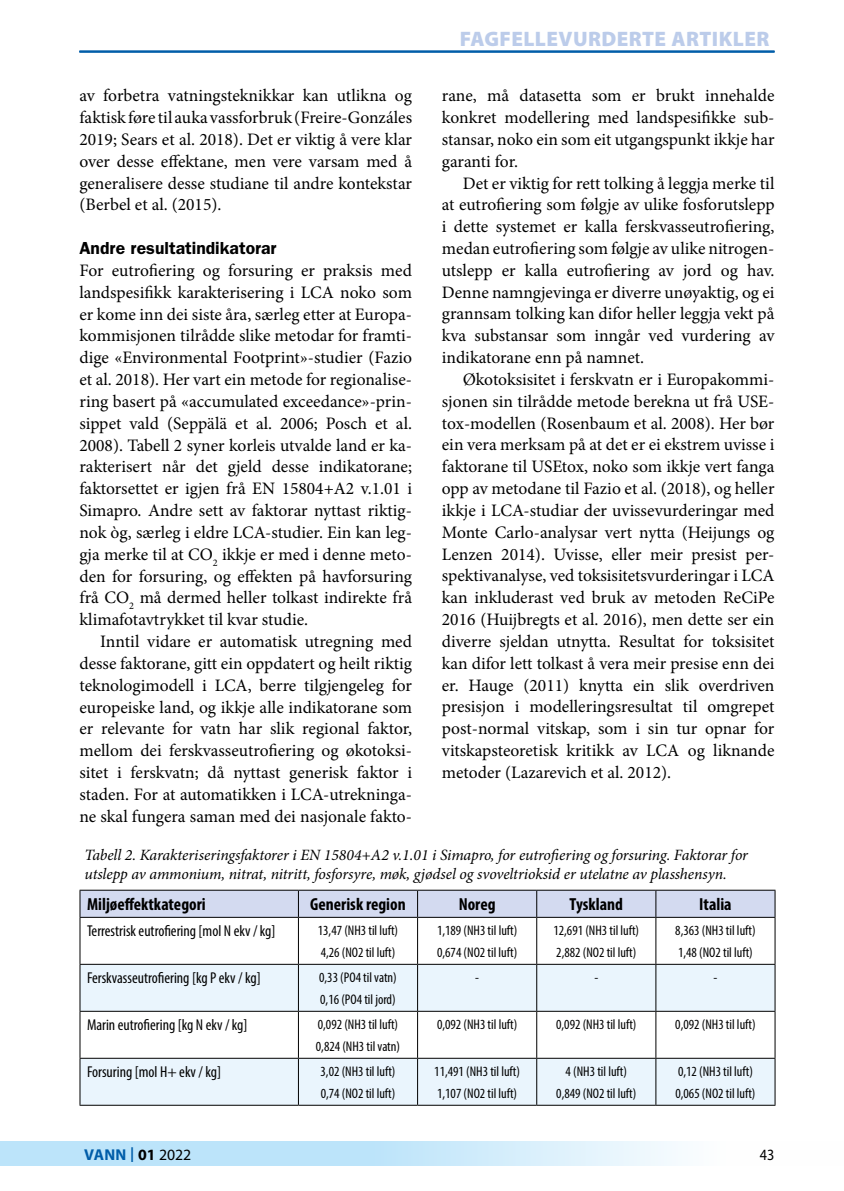
<style>
.page{position:relative;width:844px;height:1191px;background:#fff}
.page>*{position:absolute;margin:0;border:0;box-sizing:border-box;transform-origin:0 0}
.t1{font:900 21px "Myriad Pro";letter-spacing:.02em;color:#bcccea}
.t2{font:17.5px/21.9px "Minion Pro";color:#000;text-align:justify}
.t3{font:700 condensed 17.5px "Myriad Pro";color:#000}
.t4{font:600 17.5px "Franklin Gothic";color:#000}
.t5{font:italic 15.75px/19.2px "Minion Pro";letter-spacing:-.01em;color:#000}
.t6{font:condensed 15.75px "Myriad Pro";color:#000}
.t7{font:700 15.75px "Myriad Pro";letter-spacing:.01em;color:#005da9}
.t8{font:15.75px "Myriad Pro";color:#000;scale:.9 1}
.t9{font:condensed 14px/22.4px "Myriad Pro";color:#000}
.s1{font-weight:400;font-size:21.88px}
.s2{color:#000}
.s3{font-weight:400;color:#000}
</style>
<div class="page">
<svg style="left:1px;top:1141px;width:675px;height:25px;background:#c8e8fa"></svg>
<svg style="left:0;top:1141px;width:1px;height:25px"></svg>
<hr style="left:79px;top:51px;width:695px;height:1px;background:#005da9">
<svg style="left:80px;top:965px;width:694px;height:139px;fill:#eaf5fd"></svg>
<hr style="left:79px;top:889px;width:219px;height:1px;background:#000">
<hr style="left:298px;top:889px;width:119px;height:1px;background:#000">
<hr style="left:417px;top:889px;width:119px;height:1px;background:#000">
<hr style="left:536px;top:889px;width:119px;height:1px;background:#000">
<hr style="left:655px;top:889px;width:120px;height:1px;background:#000">
<svg style="left:79px;top:890px;width:696px;height:27px;background:#cbd1e6"></svg>
<hr style="left:79px;top:917px;width:219px;height:1px;background:#000">
<hr style="left:79px;top:917px;width:1px;height:47px;background:#000">
<hr style="left:298px;top:917px;width:119px;height:1px;background:#000">
<hr style="left:298px;top:917px;width:1px;height:47px;background:#000">
<hr style="left:417px;top:917px;width:119px;height:1px;background:#000">
<hr style="left:417px;top:917px;width:1px;height:47px;background:#000">
<hr style="left:536px;top:917px;width:119px;height:1px;background:#000">
<hr style="left:536px;top:917px;width:1px;height:47px;background:#000">
<hr style="left:655px;top:917px;width:120px;height:1px;background:#000">
<hr style="left:655px;top:917px;width:1px;height:47px;background:#000">
<hr style="left:774px;top:917px;width:1px;height:47px;background:#000">
<hr style="left:79px;top:964px;width:219px;height:1px;background:#000">
<hr style="left:79px;top:964px;width:1px;height:46px;background:#000">
<hr style="left:298px;top:964px;width:119px;height:1px;background:#000">
<hr style="left:298px;top:964px;width:1px;height:46px;background:#000">
<hr style="left:417px;top:964px;width:119px;height:1px;background:#000">
<hr style="left:417px;top:964px;width:1px;height:46px;background:#000">
<hr style="left:536px;top:964px;width:119px;height:1px;background:#000">
<hr style="left:536px;top:964px;width:1px;height:46px;background:#000">
<hr style="left:655px;top:964px;width:120px;height:1px;background:#000">
<hr style="left:655px;top:964px;width:1px;height:46px;background:#000">
<hr style="left:774px;top:964px;width:1px;height:46px;background:#000">
<hr style="left:79px;top:1010px;width:219px;height:1px;background:#000">
<hr style="left:79px;top:1011px;width:1px;height:46px;background:#000">
<hr style="left:298px;top:1010px;width:119px;height:1px;background:#000">
<hr style="left:298px;top:1011px;width:1px;height:46px;background:#000">
<hr style="left:417px;top:1010px;width:119px;height:1px;background:#000">
<hr style="left:417px;top:1011px;width:1px;height:46px;background:#000">
<hr style="left:536px;top:1010px;width:119px;height:1px;background:#000">
<hr style="left:536px;top:1011px;width:1px;height:46px;background:#000">
<hr style="left:655px;top:1010px;width:120px;height:1px;background:#000">
<hr style="left:655px;top:1011px;width:1px;height:46px;background:#000">
<hr style="left:774px;top:1011px;width:1px;height:46px;background:#000">
<hr style="left:79px;top:1057px;width:219px;height:1px;background:#000">
<hr style="left:79px;top:1058px;width:1px;height:46px;background:#000">
<hr style="left:298px;top:1057px;width:119px;height:1px;background:#000">
<hr style="left:298px;top:1058px;width:1px;height:46px;background:#000">
<hr style="left:417px;top:1057px;width:119px;height:1px;background:#000">
<hr style="left:417px;top:1058px;width:1px;height:46px;background:#000">
<hr style="left:536px;top:1057px;width:119px;height:1px;background:#000">
<hr style="left:536px;top:1058px;width:1px;height:46px;background:#000">
<hr style="left:655px;top:1057px;width:120px;height:1px;background:#000">
<hr style="left:655px;top:1058px;width:1px;height:46px;background:#000">
<hr style="left:774px;top:1058px;width:1px;height:46px;background:#000">
<hr style="left:79px;top:1104px;width:219px;height:1px;background:#000">
<hr style="left:298px;top:1104px;width:119px;height:1px;background:#000">
<hr style="left:417px;top:1104px;width:119px;height:1px;background:#000">
<hr style="left:536px;top:1104px;width:119px;height:1px;background:#000">
<hr style="left:655px;top:1104px;width:120px;height:1px;background:#000">
<p class="t2" style="left:79px;top:85px;width:334px">av forbetra vatningsteknikkar kan utlikna og faktisk føre til auka vassforbruk (Freire-Gonzáles 2019; Sears et al. 2018). Det er viktig å vere klar over desse effektane, men vere varsam med å generalisere desse studiane til andre kontekstar (Berbel et al. (2015).</p>
<p class="t4" style="left:79px;top:238px;width:198px">Andre resultatindikatorar</p>
<p class="t2" style="left:79px;top:259px;width:334px">For eutrofiering og forsuring er praksis med landspesifikk karakterisering i LCA noko som er kome inn dei siste åra, særleg etter at Europa&shy;kommisjonen tilrådde slike metodar for framti&shy;dige «Environmental Footprint»-studier (Fazio et al. 2018). Her vart ein metode for regionalise&shy;ring basert på «accumulated exceedance»-prin&shy;sippet vald (Seppälä et al. 2006; Posch et al.<br>2008). Tabell 2 syner korleis utvalde land er ka&shy;rakterisert når det gjeld desse indikatorane; faktorsettet er igjen frå EN 15804+A2 v.1.01 i Simapro. Andre sett av faktorar nyttast riktig&shy;nok òg, særleg i eldre LCA-studier. Ein kan leg&shy;gja merke til at CO<sub>2</sub> ikkje er med i denne meto&shy;den for forsuring, og effekten på havforsuring frå CO<sub>2</sub> må dermed heller tolkast indirekte frå klimafotavtrykket til kvar studie.</p>
<p class="t2" style="left:79px;top:630px;width:334px;text-indent:21px">Inntil vidare er automatisk utregning med desse faktorane, gitt ein oppdatert og heilt riktig teknologimodell i LCA, berre tilgjengeleg for europeiske land, og ikkje alle indikatorane som er relevante for vatn har slik regional faktor, mellom dei ferskvasseutrofiering og økotoksi&shy;sitet i ferskvatn; då nyttast generisk faktor i staden. For at automatikken i LCA-utrekninga&shy;ne skal fungera saman med dei nasjonale fakto-</p>
<p class="t1" style="left:459px;top:24px;width:311px">FAGFELLEVURDERTE ARTIKLER</p>
<p class="t2" style="left:442px;top:85px;width:334px">rane, må datasetta som er brukt innehalde konkret modellering med landspesifikke sub&shy;stansar, noko ein som eit utgangspunkt ikkje har garanti for.</p>
<p class="t2" style="left:442px;top:172px;width:334px;text-indent:21px">Det er viktig for rett tolking å leggja merke til at eutrofiering som følgje av ulike fosforutslepp i dette systemet er kalla ferskvasseutrofiering, medan eutrofiering som følgje av ulike nitrogen&shy;utslepp er kalla eutrofiering av jord og hav.<br>Denne namngjevinga er diverre unøyaktig, og ei grannsam tolking kan difor heller leggja vekt på kva substansar som inngår ved vurdering av indikatorane enn på namnet.</p>
<p class="t2" style="left:442px;top:368px;width:334px;text-indent:21px">Økotoksisitet i ferskvatn er i Europakommi&shy;sjonen sin tilrådde metode berekna ut frå USE&shy;tox-modellen (Rosenbaum et al. 2008). Her bør ein vera merksam på at det er ei ekstrem uvisse i faktorane til USEtox, noko som ikkje vert fanga opp av metodane til Fazio et al. (2018), og heller ikkje i LCA-studiar der uvissevurderingar med Monte Carlo-analysar vert nytta (Heijungs og Lenzen 2014). Uvisse, eller meir presist per&shy;spektivanalyse, ved toksisitetsvurderingar i LCA kan inkluderast ved bruk av metoden ReCiPe 2016 (Huijbregts et al. 2016), men dette ser ein diverre sjeldan utnytta. Resultat for toksisitet kan difor lett tolkast å vera meir presise enn dei er. Hauge (2011) knytta ein slik overdriven presisjon i modelleringsresultat til omgrepet post-normal vitskap, som i sin tur opnar for vitskapsteoretisk kritikk av LCA og liknande metoder (Lazarevich et al. 2012).</p>
<p class="t5" style="left:84px;top:845px;width:664px">Tabell 2. Karakteriseringsfaktorer i EN 15804+A2 v.1.01 i Simapro, for eutrofiering og forsuring. Faktorar for utslepp av ammonium, nitrat, nitritt, fosforsyre, møk, gjødsel og svoveltrioksid er utelatne av plasshensyn.</p>
<p class="t3" style="left:87px;top:893px;width:120px">Miljøeffektkategori</p>
<p class="t3" style="left:310px;top:893px;width:97px">Generisk region</p>
<p class="t3" style="left:458px;top:893px;width:38px">Noreg</p>
<p class="t3" style="left:569px;top:893px;width:55px">Tyskland</p>
<p class="t3" style="left:699px;top:893px;width:34px">Italia</p>
<p class="t6" style="left:87px;top:921px;width:190px">Terrestrisk eutrofiering [mol N ekv / kg]</p>
<p class="t9" style="left:318px;top:919px;width:82px">13,47 (NH3 til luft)<br>4,26 (NO2 til luft)</p>
<p class="t9" style="left:437px;top:919px;width:82px">1,189 (NH3 til luft)<br>0,674 (NO2 til luft)</p>
<p class="t9" style="left:553px;top:919px;width:87px">12,691 (NH3 til luft)<br>2,882 (NO2 til luft)</p>
<p class="t9" style="left:675px;top:919px;width:82px">8,363 (NH3 til luft)<br>1,48 (NO2 til luft)</p>
<p class="t6" style="left:87px;top:968px;width:175px">Ferskvasseutrofiering [kg P ekv / kg]</p>
<p class="t9" style="left:319px;top:965px;width:79px">0,33 (PO4 til vatn)<br>0,16 (PO4 til jord)</p>
<p class="t9" style="left:475px;top:965px;width:5px">-</p>
<p class="t9" style="left:594px;top:965px;width:5px">-</p>
<p class="t9" style="left:713px;top:965px;width:5px">-</p>
<p class="t6" style="left:87px;top:1015px;width:162px">Marin eutrofiering [kg N ekv / kg]</p>
<p class="t9" style="left:316px;top:1012px;width:86px">0,092 (NH3 til luft)<br>0,824 (NH3 til vatn)</p>
<p class="t9" style="left:437px;top:1012px;width:82px">0,092 (NH3 til luft)</p>
<p class="t9" style="left:556px;top:1012px;width:82px">0,092 (NH3 til luft)</p>
<p class="t9" style="left:675px;top:1012px;width:82px">0,092 (NH3 til luft)</p>
<p class="t6" style="left:87px;top:1062px;width:135px">Forsuring [mol H+ ekv / kg]</p>
<p class="t9" style="left:320px;top:1059px;width:76px">3,02 (NH3 til luft)<br>0,74 (NO2 til luft)</p>
<p class="t9" style="left:434px;top:1059px;width:87px">11,491 (NH3 til luft)<br>1,107 (NO2 til luft)</p>
<p class="t9" style="left:556px;top:1059px;width:81px;text-align:center">4 (NH3 til luft)<br>0,849 (NO2 til luft)</p>
<p class="t9" style="left:675px;top:1059px;width:81px">0,12 (NH3 til luft)<br>0,065 (NO2 til luft)</p>
<p class="t7" style="left:84px;top:1144px;width:109px">VANN <span class="s1">I</span> <span class="s2">01</span> <span class="s3">2022</span></p>
<p class="t8" style="left:759px;top:1145px;width:18px">43</p>
</div>
